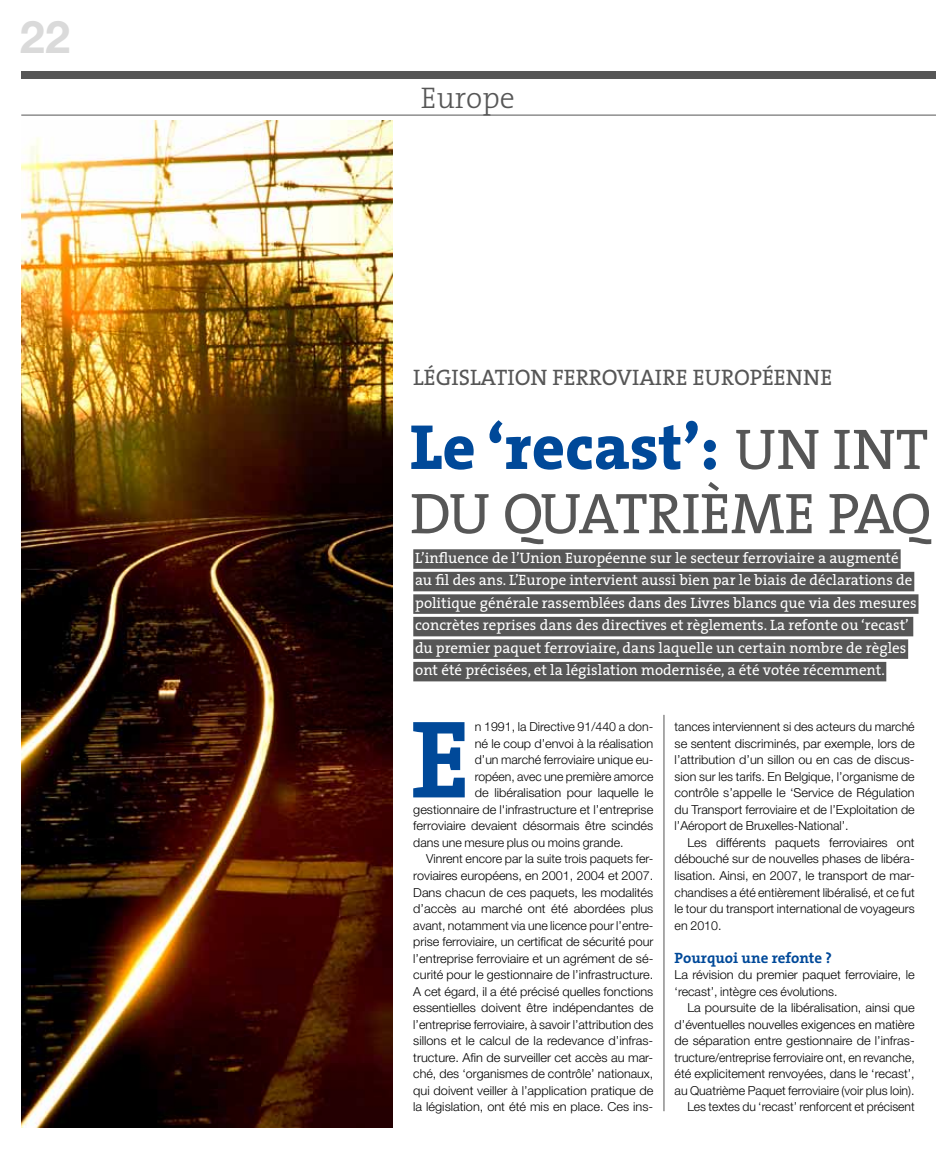
<style>
.page{position:relative;width:936px;height:1149px;background:#fff}
.page>*{position:absolute;margin:0;border:0;box-sizing:border-box;transform-origin:0 0}
.t1{font:700 111.45px "The Serif";color:#004999}
.t2{font:800 64.2px "The Serif";color:#004999}
.t3{font:57.75px "The Serif";color:#565656}
.t4{font:700 45px "Helvetica Neue LT Std";color:#dadada}
.t5{font:300 30px "The Serif";color:#565656}
.t6{font:22.5px "The Serif";letter-spacing:.01em;color:#565656}
.t7{font:15px/22.5px "The Serif";color:#fff}
.t8{font:700 15px "The Serif";color:#004999}
.t9{font:300 12.3px/16.5px "Helvetica Neue LT Std";color:#000;text-align:justify}
.s1{font-weight:400;font-size:57.75px;color:#565656}
</style>
<div class="page">
<hr style="left:21px;top:115px;width:914px;height:1px;background:#565656">
<div style="left:21px;top:71px;width:914px;height:7px;background:#565656"></div>
<hr style="left:663px;top:714px;width:1px;height:396px;background:#565656">
<div style="left:413px;top:549px;width:487px;height:19px;background:#565656"></div>
<div style="left:413px;top:571px;width:501px;height:20px;background:#565656"></div>
<div style="left:413px;top:594px;width:505px;height:19px;background:#565656"></div>
<div style="left:413px;top:616px;width:500px;height:20px;background:#565656"></div>
<div style="left:413px;top:639px;width:495px;height:19px;background:#565656"></div>
<div style="left:413px;top:661px;width:473px;height:20px;background:#565656"></div>
<img style="left:21px;top:120px;width:371px;height:1007px">
<h3 class="t4" style="left:20px;top:10px;width:52px">22</h3>
<h3 class="t5" style="left:421px;top:73px;width:95px">Europe</h3>
<h3 class="t6" style="left:413px;top:358px;width:420px">Législation ferroviaire européenne</h3>
<h2 class="t2" style="left:410px;top:393px;width:519px">Le ‘recast’: <span class="s1">un int</span></h2>
<h3 class="t3" style="left:410px;top:465px;width:514px">du Quatrième Paq</h3>
<p class="t7" style="left:415px;top:546px;width:503px">L’influence de l’Union Européenne sur le secteur ferroviaire a augmenté au fil des ans. L’Europe intervient aussi bien par le biais de déclarations de politique générale rassemblées dans des Livres blancs que via des mesures concrètes reprises dans des directives et règlements. La refonte ou ‘recast’ du premier paquet ferroviaire, dans laquelle un certain nombre de règles ont été précisées, et la législation modernisée, a été votée récemment.</p>
<h1 class="t1" style="left:410px;top:666px;width:61px">E</h1>
<p class="t9" style="left:475px;top:718px;width:180px">n 1991, la Directive 91/440 a don-</p>
<p class="t9" style="left:475px;top:734px;width:180px">né le coup d’envoi à la réalisation</p>
<p class="t9" style="left:475px;top:751px;width:180px">d’un marché ferroviaire unique eu-</p>
<p class="t9" style="left:475px;top:767px;width:180px">ropéen, avec une première amorce</p>
<p class="t9" style="left:475px;top:784px;width:180px">de libéralisation pour laquelle le</p>
<p class="t9" style="left:413px;top:800px;width:241px">gestionnaire de l'infrastructure et l’entreprise</p>
<p class="t9" style="left:413px;top:817px;width:241px">ferroviaire devaient désormais être scindés</p>
<p class="t9" style="left:413px;top:833px;width:212px">dans une mesure plus ou moins grande.</p>
<p class="t9" style="left:426px;top:850px;width:229px">Vinrent encore par la suite trois paquets fer-</p>
<p class="t9" style="left:413px;top:866px;width:241px">roviaires européens, en 2001, 2004 et 2007.</p>
<p class="t9" style="left:413px;top:883px;width:241px">Dans chacun de ces paquets, les modalités</p>
<p class="t9" style="left:413px;top:899px;width:241px">d’accès au marché ont été abordées plus</p>
<p class="t9" style="left:413px;top:916px;width:241px">avant, notamment via une licence pour l’entre-</p>
<p class="t9" style="left:413px;top:932px;width:241px">prise ferroviaire, un certificat de sécurité pour</p>
<p class="t9" style="left:413px;top:949px;width:241px">l’entreprise ferroviaire et un agrément de sé-</p>
<p class="t9" style="left:413px;top:965px;width:241px">curité pour le gestionnaire de l’infrastructure.</p>
<p class="t9" style="left:413px;top:982px;width:241px">A cet égard, il a été précisé quelles fonctions</p>
<p class="t9" style="left:413px;top:998px;width:241px">essentielles doivent être indépendantes de</p>
<p class="t9" style="left:413px;top:1015px;width:241px">l’entreprise ferroviaire, à savoir l’attribution des</p>
<p class="t9" style="left:413px;top:1031px;width:241px">sillons et le calcul de la redevance d’infras-</p>
<p class="t9" style="left:413px;top:1048px;width:241px">tructure. Afin de surveiller cet accès au mar-</p>
<p class="t9" style="left:413px;top:1064px;width:241px">ché, des ‘organismes de contrôle’ nationaux,</p>
<p class="t9" style="left:413px;top:1081px;width:241px">qui doivent veiller à l’application pratique de</p>
<p class="t9" style="left:413px;top:1097px;width:241px">la législation, ont été mis en place. Ces ins-</p>
<p class="t9" style="left:674px;top:718px;width:241px">tances interviennent si des acteurs du marché se sentent discriminés, par exemple, lors de l’attribution d’un sillon ou en cas de discus&shy;sion sur les tarifs. En Belgique, l’organisme de contrôle s’appelle le ‘Service de Régulation du Transport ferroviaire et de l’Exploitation de l’Aéroport de Bruxelles-National’.</p>
<p class="t9" style="left:674px;top:833px;width:241px;text-indent:13px">Les différents paquets ferroviaires ont débouché sur de nouvelles phases de libéra&shy;lisation. Ainsi, en 2007, le transport de mar&shy;chandises a été entièrement libéralisé, et ce fut le tour du transport international de voyageurs en 2010.</p>
<p class="t8" style="left:674px;top:944px;width:159px">Pourquoi une refonte ?</p>
<p class="t9" style="left:674px;top:965px;width:241px">La révision du premier paquet ferroviaire, le ‘recast’, intègre ces évolutions.</p>
<p class="t9" style="left:674px;top:998px;width:241px;text-align:right">La poursuite de la libéralisation, ainsi que d’éventuelles nouvelles exigences en matière de séparation entre gestionnaire de l’infras&shy;tructure/entreprise ferroviaire ont, en revanche, été explicitement renvoyées, dans le ‘recast’, au Quatrième Paquet ferroviaire (voir plus loin).<br>Les textes du ‘recast’ renforcent et précisent</p>
</div>
